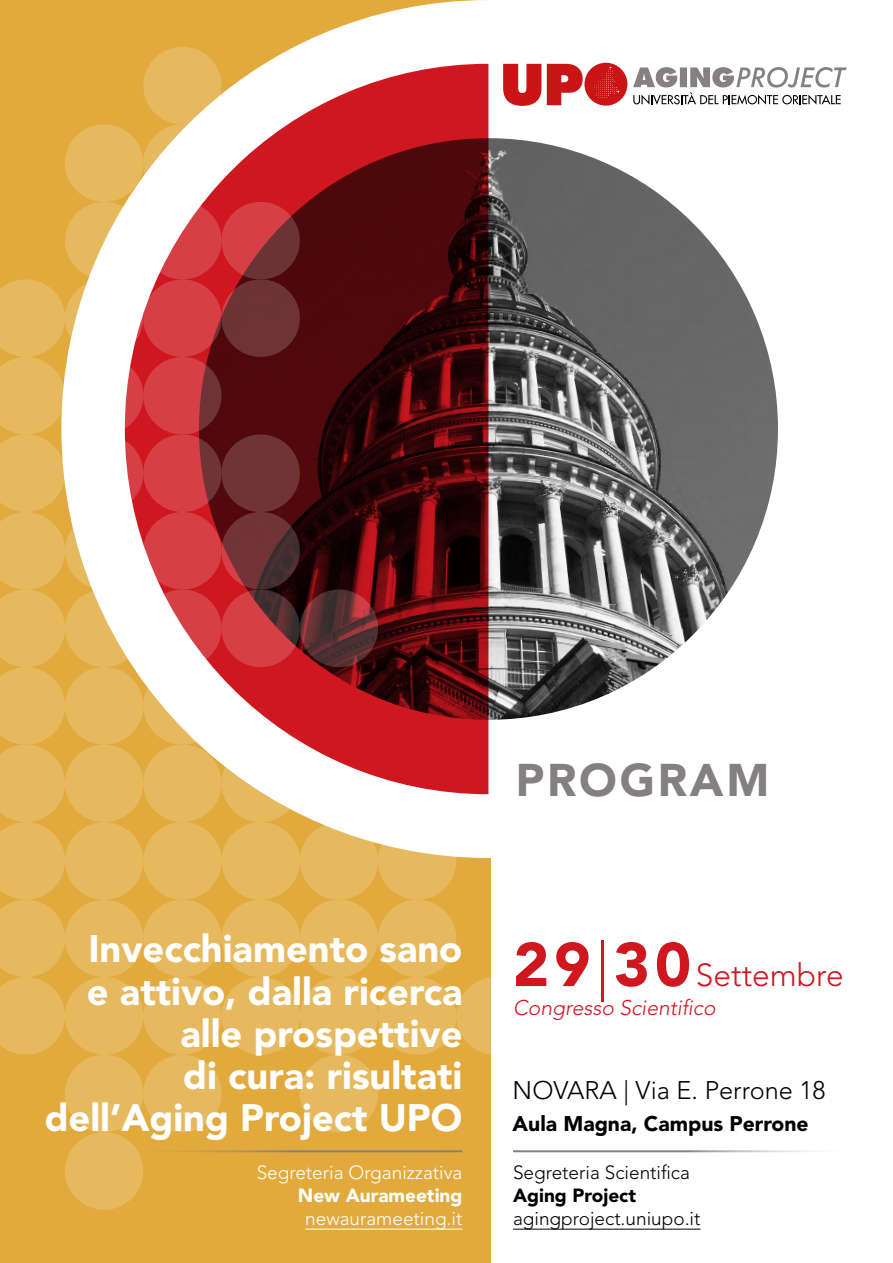
<style>
.page{position:relative;width:893px;height:1263px;background:#fff}
.page>*{position:absolute;margin:0;border:0;box-sizing:border-box;transform-origin:0 0}
.t1{font:900 45.45px "Avenir LT Pro";letter-spacing:.06em;color:#858080}
.t2{font:900 37.95px/42.2px "Avenir LT Pro";color:#fff;text-align:right}
.t3{font:300 31.65px "Avenir LT Pro";color:#cf1720}
.t4{font:300 25.35px "Avenir LT Pro";color:#000}
.t5{font:900 21.15px "Avenir LT Pro";color:#000}
.t6{font:italic 300 21.15px "Avenir LT Pro";color:#cf1720}
.t7{font:300 19.05px "Avenir LT Pro";color:#000}
.t8{font:300 19.05px "Avenir LT Pro";color:#fff}
.t9{font:900 19.05px "Avenir LT Pro";color:#fff}
.t10{font:900 19.05px "Avenir LT Pro";color:#000}
.s1{font-weight:900;font-size:61.2px}
.s2{font-size:61.2px}
</style>
<div class="page">
<div style="left:0;top:0;width:491px;height:1263px;background:#e2aa3d"></div>
<svg style="left:65px;top:0;width:563px;height:858px;fill:#fff"></svg>
<img style="left:488px;top:138px;width:290px;height:582px">
<svg style="left:125px;top:64px;width:363px;height:730px"></svg>
<div style="left:143px;top:47px;width:79px;height:77px;background:#e7b95f;border-radius:50%"></div>
<svg style="left:143px;top:124px;width:79px;height:78px;fill:#fff"></svg>
<svg style="left:143px;top:202px;width:79px;height:77px;fill:#d73f47"></svg>
<div style="left:143px;top:279px;width:79px;height:78px;background:#d73f47;border-radius:50%"></div>
<svg style="left:221px;top:202px;width:79px;height:77px;fill:#d73f47"></svg>
<div style="left:221px;top:279px;width:79px;height:78px;background:#6d3336;border-radius:50%"></div>
<svg style="left:143px;top:357px;width:79px;height:77px;fill:#d73f47"></svg>
<svg style="left:143px;top:434px;width:79px;height:78px;fill:#d73f47"></svg>
<div style="left:143px;top:512px;width:79px;height:77px;background:#d73f47;border-radius:50%"></div>
<svg style="left:143px;top:589px;width:79px;height:78px;fill:#fff"></svg>
<div style="left:221px;top:434px;width:79px;height:78px;background:#6f3436;border-radius:50%"></div>
<svg style="left:221px;top:512px;width:79px;height:77px;fill:#713436"></svg>
<svg style="left:221px;top:589px;width:79px;height:78px;fill:#d73f47"></svg>
<svg style="left:300px;top:589px;width:78px;height:78px"></svg>
<svg style="left:143px;top:667px;width:79px;height:78px;fill:#fff"></svg>
<div style="left:143px;top:744px;width:79px;height:78px;background:#e7b95f;border-radius:50%"></div>
<div style="left:143px;top:822px;width:79px;height:78px;background:#e7b95f;border-radius:50%"></div>
<div style="left:143px;top:900px;width:79px;height:77px;background:#e7b95f;border-radius:50%"></div>
<div style="left:143px;top:977px;width:79px;height:78px;background:#e7b95f;border-radius:50%"></div>
<svg style="left:221px;top:744px;width:79px;height:78px;fill:#fff"></svg>
<div style="left:221px;top:822px;width:79px;height:78px;background:#e7b95f;border-radius:50%"></div>
<div style="left:221px;top:900px;width:79px;height:77px;background:#e7b95f;border-radius:50%"></div>
<div style="left:221px;top:977px;width:79px;height:78px;background:#e7b95f;border-radius:50%"></div>
<svg style="left:300px;top:822px;width:78px;height:78px;fill:#e7b95f"></svg>
<div style="left:300px;top:900px;width:78px;height:77px;background:#e7b95f;border-radius:50%"></div>
<div style="left:300px;top:977px;width:78px;height:78px;background:#e7b95f;border-radius:50%"></div>
<div style="left:300px;top:1055px;width:78px;height:77px;background:#e7b95f;border-radius:50%"></div>
<svg style="left:378px;top:822px;width:78px;height:78px;fill:#e7b95f"></svg>
<div style="left:378px;top:900px;width:78px;height:77px;background:#e7b95f;border-radius:50%"></div>
<div style="left:378px;top:977px;width:78px;height:78px;background:#e7b95f;border-radius:50%"></div>
<svg style="left:456px;top:977px;width:79px;height:78px"></svg>
<div style="left:143px;top:1055px;width:79px;height:77px;background:#e7b95f;border-radius:50%"></div>
<div style="left:65px;top:124px;width:78px;height:78px;background:#e7b95f;border-radius:50%"></div>
<svg style="left:65px;top:202px;width:78px;height:77px;fill:#e7b95f"></svg>
<div style="left:65px;top:279px;width:78px;height:78px;background:#fff;border-radius:50%"></div>
<svg style="left:65px;top:357px;width:78px;height:77px;fill:#fff"></svg>
<div style="left:65px;top:434px;width:78px;height:78px;background:#fff;border-radius:50%"></div>
<div style="left:65px;top:512px;width:78px;height:77px;background:#fff;border-radius:50%"></div>
<svg style="left:65px;top:589px;width:78px;height:78px;fill:#e7b95f"></svg>
<div style="left:65px;top:667px;width:78px;height:78px;background:#e7b95f;border-radius:50%"></div>
<div style="left:65px;top:744px;width:78px;height:78px;background:#e7b95f;border-radius:50%"></div>
<div style="left:65px;top:822px;width:78px;height:78px;background:#e7b95f;border-radius:50%"></div>
<div style="left:65px;top:900px;width:78px;height:77px;background:#e7b95f;border-radius:50%"></div>
<div style="left:65px;top:977px;width:78px;height:78px;background:#e7b95f;border-radius:50%"></div>
<div style="left:65px;top:1055px;width:78px;height:77px;background:#e7b95f;border-radius:50%"></div>
<div style="left:65px;top:1132px;width:78px;height:78px;background:#e7b95f;border-radius:50%"></div>
<svg style="left:0;top:279px;width:65px;height:776px"></svg>
<hr style="left:111px;top:1150px;width:351px;height:2px;background:#858080">
<hr style="left:305px;top:1229px;width:157px;height:1px;background:#fff">
<hr style="left:513px;top:1150px;width:351px;height:2px;background:#858080">
<hr style="left:513px;top:1229px;width:187px;height:1px;background:#000">
<svg style="left:503px;top:64px;width:38px;height:42px"></svg>
<svg style="left:547px;top:64px;width:36px;height:41px"></svg>
<div style="left:584px;top:63px;width:43px;height:43px;background:#ca1517;border-radius:50%"></div>
<svg style="left:594px;top:67px;width:25px;height:31px"></svg>
<svg style="left:633px;top:67px;width:214px;height:38px"></svg>
<p class="t1" style="left:516px;top:752px;width:255px">PROGRAM</p>
<p class="t2" style="left:45px;top:928px;width:419px">Invecchiamento sano<br>e attivo, dalla ricerca alle prospettive<br>di cura: risultati dell’Aging Project UPO</p>
<p class="t3" style="left:513px;top:956px;width:332px"><span class="s1">29</span><span class="s2">|</span><span class="s1">30</span>Settembre</p>
<p class="t6" style="left:513px;top:995px;width:204px">Congresso Scientifico</p>
<p class="t4" style="left:513px;top:1075px;width:315px">NOVARA | Via E. Perrone 18</p>
<p class="t5" style="left:513px;top:1110px;width:298px">Aula Magna, Campus Perrone</p>
<p class="t8" style="left:257px;top:1161px;width:207px">Segreteria Organizzativa</p>
<p class="t9" style="left:298px;top:1184px;width:166px">New Aurameeting</p>
<p class="t8" style="left:305px;top:1207px;width:159px">newaurameeting.it</p>
<p class="t7" style="left:513px;top:1161px;width:178px">Segreteria Scientifica</p>
<p class="t10" style="left:513px;top:1184px;width:125px">Aging Project</p>
<p class="t7" style="left:513px;top:1207px;width:189px">agingproject.uniupo.it</p>
</div>
